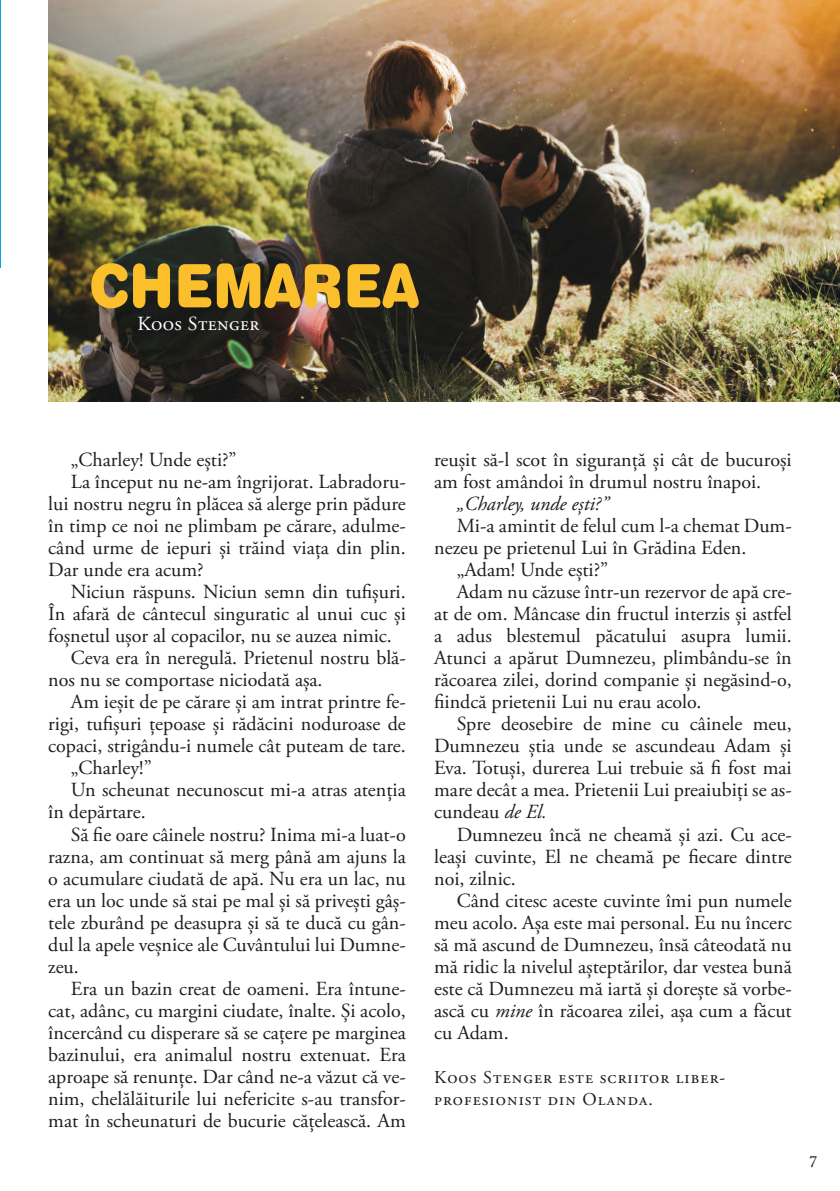
<style>
.page{position:relative;width:840px;height:1191px;background:#fff}
.page>*{position:absolute;margin:0;border:0;box-sizing:border-box;transform-origin:0 0}
.t1{font:60px "Helvetica Rounded CE Black";color:#fcbf2c;scale:.9 1}
.t2{font:20px/22px "Adobe Garamond Pro";color:#1d1d1b}
.t3{font:italic 20px "Adobe Garamond Pro";color:#1d1d1b}
.t4{font:20px "Adobe Garamond Pro";letter-spacing:.02em;color:#fff}
.t5{font:18px/22px "Adobe Garamond Pro";letter-spacing:.06em;color:#1d1d1b}
.t6{font:16px "Adobe Caslon Pro";color:#1d1d1b}
.s1{font-style:italic}
</style>
<div class="page">
<img style="left:48px;top:0;width:791px;height:402px">
<hr style="left:0;top:0;width:1px;height:268px;background:#00a8e2">
<h1 class="t1" style="left:89px;top:263px;width:368px">CHEMAREA</h1>
<p class="t4" style="left:137px;top:316px;width:123px">KOOS STENGER</p>
<p class="t2" style="left:71px;top:451px;width:167px">„Charley! Unde ești?”</p>
<p class="t2" style="left:71px;top:473px;width:336px">La început nu ne-am îngrijorat. Labradoru-</p>
<p class="t2" style="left:48px;top:495px;width:359px">lui nostru negru în plăcea să alerge prin pădure</p>
<p class="t2" style="left:48px;top:517px;width:359px">în timp ce noi ne plimbam pe cărare, adulme-</p>
<p class="t2" style="left:48px;top:539px;width:359px">când urme de iepuri și trăind viaţa din plin.</p>
<p class="t2" style="left:48px;top:561px;width:157px">Dar unde era acum?</p>
<p class="t2" style="left:71px;top:583px;width:336px">Niciun răspuns. Niciun semn din tufișuri.</p>
<p class="t2" style="left:48px;top:605px;width:359px">În afară de cântecul singuratic al unui cuc și</p>
<p class="t2" style="left:48px;top:627px;width:345px">foșnetul ușor al copacilor, nu se auzea nimic.</p>
<p class="t2" style="left:71px;top:649px;width:336px">Ceva era în neregulă. Prietenul nostru blă-</p>
<p class="t2" style="left:48px;top:671px;width:276px">nos nu se comportase niciodată așa.</p>
<p class="t2" style="left:71px;top:693px;width:336px">Am ieșit de pe cărare și am intrat printre fe-</p>
<p class="t2" style="left:48px;top:715px;width:359px">rigi, tufișuri ţepoase și rădăcini noduroase de</p>
<p class="t2" style="left:48px;top:737px;width:359px">copaci, strigându-i numele cât puteam de tare.</p>
<p class="t2" style="left:71px;top:759px;width:82px">„Charley!”</p>
<p class="t2" style="left:71px;top:781px;width:336px">Un scheunat necunoscut mi-a atras atenţia</p>
<p class="t2" style="left:48px;top:803px;width:99px">în depărtare.</p>
<p class="t2" style="left:71px;top:825px;width:336px">Să fie oare câinele nostru? Inima mi-a luat-o</p>
<p class="t2" style="left:48px;top:847px;width:359px">razna, am continuat să merg până am ajuns la</p>
<p class="t2" style="left:48px;top:869px;width:359px">o acumulare ciudată de apă. Nu era un lac, nu</p>
<p class="t2" style="left:48px;top:891px;width:359px">era un loc unde să stai pe mal și să privești gâș-</p>
<p class="t2" style="left:48px;top:913px;width:359px">tele zburând pe deasupra și să te ducă cu gân-</p>
<p class="t2" style="left:48px;top:935px;width:359px">dul la apele veșnice ale Cuvântului lui Dumne-</p>
<p class="t2" style="left:48px;top:957px;width:32px">zeu.</p>
<p class="t2" style="left:71px;top:979px;width:336px">Era un bazin creat de oameni. Era întune-</p>
<p class="t2" style="left:48px;top:1001px;width:359px">cat, adânc, cu margini ciudate, înalte. Și acolo,</p>
<p class="t2" style="left:48px;top:1023px;width:359px">încercând cu disperare să se caţere pe marginea</p>
<p class="t2" style="left:48px;top:1045px;width:359px">bazinului, era animalul nostru extenuat. Era</p>
<p class="t2" style="left:48px;top:1067px;width:359px">aproape să renunţe. Dar când ne-a văzut că ve-</p>
<p class="t2" style="left:48px;top:1089px;width:359px">nim, chelălăiturile lui nefericite s-au transfor-</p>
<p class="t2" style="left:48px;top:1111px;width:359px">mat în scheunaturi de bucurie căţelească. Am</p>
<p class="t2" style="left:434px;top:451px;width:359px">reușit să-l scot în siguranţă și cât de bucuroși am fost amândoi în drumul nostru înapoi.</p>
<p class="t3" style="left:456px;top:496px;width:153px">„Charley, unde ești?”</p>
<p class="t2" style="left:456px;top:517px;width:336px">Mi-a amintit de felul cum l-a chemat Dum-</p>
<p class="t2" style="left:434px;top:539px;width:313px">nezeu pe prietenul Lui în Grădina Eden.</p>
<p class="t2" style="left:456px;top:561px;width:153px">„Adam! Unde ești?”</p>
<p class="t2" style="left:456px;top:583px;width:336px">Adam nu căzuse într-un rezervor de apă cre-</p>
<p class="t2" style="left:434px;top:605px;width:359px">at de om. Mâncase din fructul interzis și astfel</p>
<p class="t2" style="left:434px;top:627px;width:359px">a adus blestemul păcatului asupra lumii.</p>
<p class="t2" style="left:434px;top:649px;width:359px">Atunci a apărut Dumnezeu, plimbându-se în</p>
<p class="t2" style="left:434px;top:671px;width:359px">răcoarea zilei, dorind companie și negăsind-o,</p>
<p class="t2" style="left:434px;top:693px;width:269px">fiindcă prietenii Lui nu erau acolo.</p>
<p class="t2" style="left:456px;top:715px;width:336px">Spre deosebire de mine cu câinele meu,</p>
<p class="t2" style="left:434px;top:737px;width:359px">Dumnezeu știa unde se ascundeau Adam și</p>
<p class="t2" style="left:434px;top:759px;width:359px">Eva. Totuși, durerea Lui trebuie să fi fost mai</p>
<p class="t2" style="left:434px;top:781px;width:359px">mare decât a mea. Prietenii Lui preaiubiţi se as-</p>
<p class="t2" style="left:434px;top:803px;width:114px">cundeau <span class="s1">de El.</span></p>
<p class="t2" style="left:456px;top:825px;width:336px">Dumnezeu încă ne cheamă și azi. Cu ace-</p>
<p class="t2" style="left:434px;top:847px;width:359px">leași cuvinte, El ne cheamă pe fiecare dintre</p>
<p class="t2" style="left:434px;top:869px;width:83px">noi, zilnic.</p>
<p class="t2" style="left:456px;top:891px;width:336px">Când citesc aceste cuvinte îmi pun numele</p>
<p class="t2" style="left:434px;top:913px;width:359px">meu acolo. Așa este mai personal. Eu nu încerc</p>
<p class="t2" style="left:434px;top:935px;width:359px">să mă ascund de Dumnezeu, însă câteodată nu</p>
<p class="t2" style="left:434px;top:957px;width:359px">mă ridic la nivelul așteptărilor, dar vestea bună</p>
<p class="t2" style="left:434px;top:979px;width:359px">este că Dumnezeu mă iartă și dorește să vorbe-</p>
<p class="t2" style="left:434px;top:1001px;width:359px">ască cu <span class="s1">mine</span> în răcoarea zilei, așa cum a făcut</p>
<p class="t2" style="left:434px;top:1023px;width:76px">cu Adam.</p>
<p class="t5" style="left:434px;top:1067px;width:292px">KOOS STENGER ESTE SCRIITOR LIBER-<br>PROFESIONIST DIN OLANDA.</p>
<p class="t6" style="left:808px;top:1154px;width:9px">7</p>
</div>
